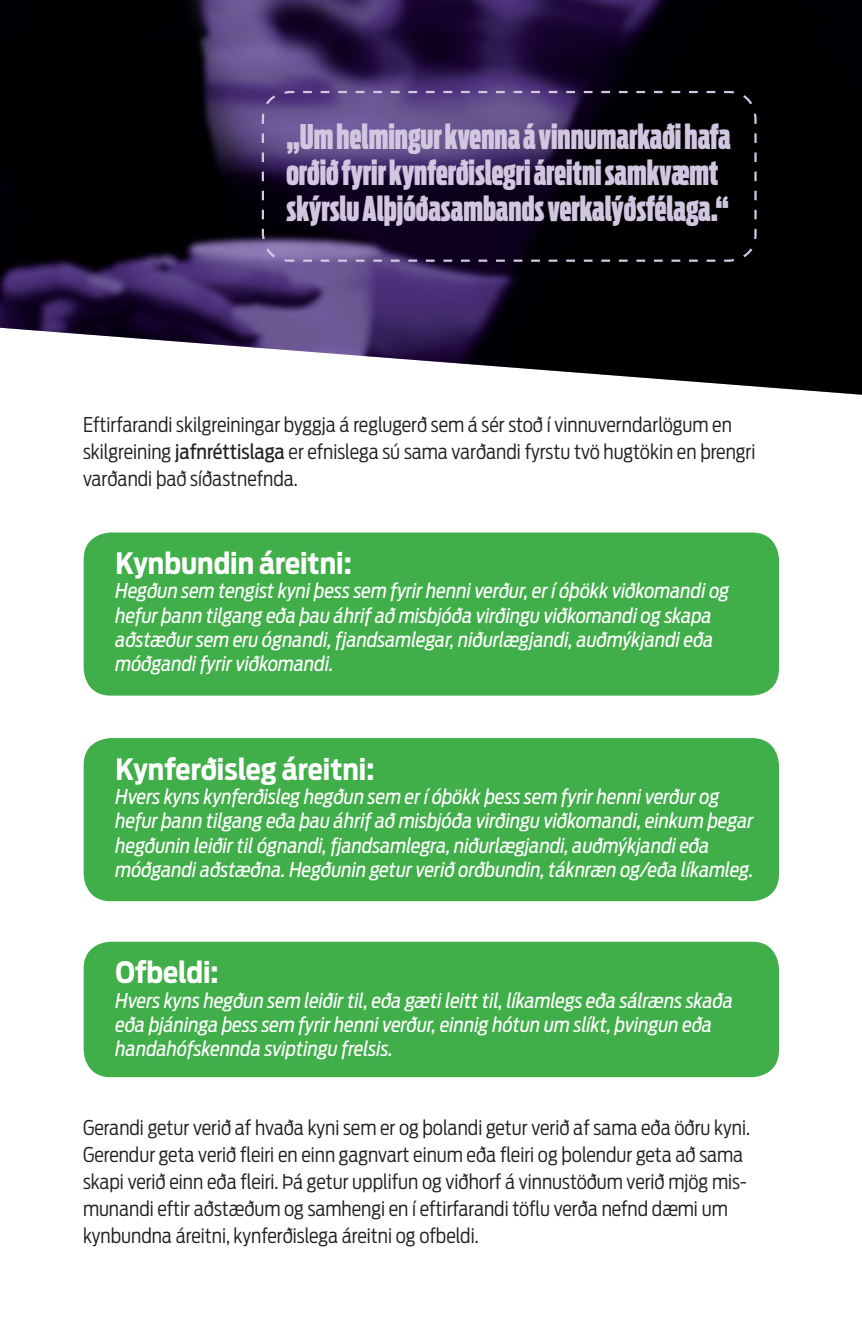
<style>
.page{position:relative;width:862px;height:1340px;background:#fff}
.page>*{position:absolute;margin:0;border:0;box-sizing:border-box;transform-origin:0 0}
.t1{font:900 33.75px/36px "Ford Antenna Comp";color:#d1c7e1}
.t2{font:700 29.25px "Ford Antenna Cond";color:#fff}
.t3{font:italic 20.25px/24.3px "Ford Antenna Cond";color:#fff}
.t4{font:300 20.25px/27px "Ford Antenna Cond";color:#231f20}
.s1{font-weight:400}
</style>
<div class="page">
<img style="left:0;top:0;width:861px;height:395px">
<div style="left:84px;top:532px;width:694px;height:163px;background:#40ae49;border-radius:27px"></div>
<div style="left:84px;top:738px;width:694px;height:163px;background:#40ae49;border-radius:27px"></div>
<div style="left:84px;top:941px;width:694px;height:136px;background:#40ae49;border-radius:27px"></div>
<svg style="left:260px;top:90px;width:497px;height:173px;background:#241a36"></svg>
<p class="t1" style="left:286px;top:115px;width:445px">„Um helmingur kvenna á vinnumarkaði hafa orðið fyrir kynferðislegri áreitni samkvæmt skýrslu Alþjóðasambands verkalýðsfélaga.“</p>
<p class="t4" style="left:83px;top:409px;width:673px">Eftirfarandi skilgreiningar byggja á reglugerð sem á sér stoð í vinnuverndarlögum en skilgreining <span class="s1">jafnréttislaga</span> er efnislega sú sama varðandi fyrstu tvö hugtökin en þrengri varðandi það síðastnefnda.</p>
<p class="t2" style="left:115px;top:537px;width:237px">Kynbundin áreitni:</p>
<p class="t3" style="left:115px;top:576px;width:615px">Hegðun sem tengist kyni þess sem fyrir henni verður, er í óþökk viðkomandi og hefur þann tilgang eða þau áhrif að misbjóða virðingu viðkomandi og skapa aðstæður sem eru ógnandi, fjandsamlegar, niðurlægjandi, auðmýkjandi eða móðgandi fyrir viðkomandi.</p>
<p class="t2" style="left:115px;top:742px;width:260px">Kynferðisleg áreitni:</p>
<p class="t3" style="left:115px;top:781px;width:639px">Hvers kyns kynferðisleg hegðun sem er í óþökk þess sem fyrir henni verður og hefur þann tilgang eða þau áhrif að misbjóða virðingu viðkomandi, einkum þegar hegðunin leiðir til ógnandi, fjandsamlegra, niðurlægjandi, auðmýkjandi eða móðgandi aðstæðna. Hegðunin getur verið orðbundin, táknræn og/eða líkamleg.</p>
<p class="t2" style="left:115px;top:946px;width:104px">Ofbeldi:</p>
<p class="t3" style="left:115px;top:985px;width:618px">Hvers kyns hegðun sem leiðir til, eða gæti leitt til, líkamlegs eða sálræns skaða eða þjáninga þess sem fyrir henni verður, einnig hótun um slíkt, þvingun eða handahófskennda sviptingu frelsis.</p>
<p class="t4" style="left:83px;top:1111px;width:668px">Gerandi getur verið af hvaða kyni sem er og þolandi getur verið af sama eða öðru kyni.<br>Gerendur geta verið fleiri en einn gagnvart einum eða fleiri og þolendur geta að sama skapi verið einn eða fleiri. Þá getur upplifun og viðhorf á vinnustöðum verið mjög mis&shy;munandi eftir aðstæðum og samhengi en í eftirfarandi töflu verða nefnd dæmi um kynbundna áreitni, kynferðislega áreitni og ofbeldi.</p>
</div>
